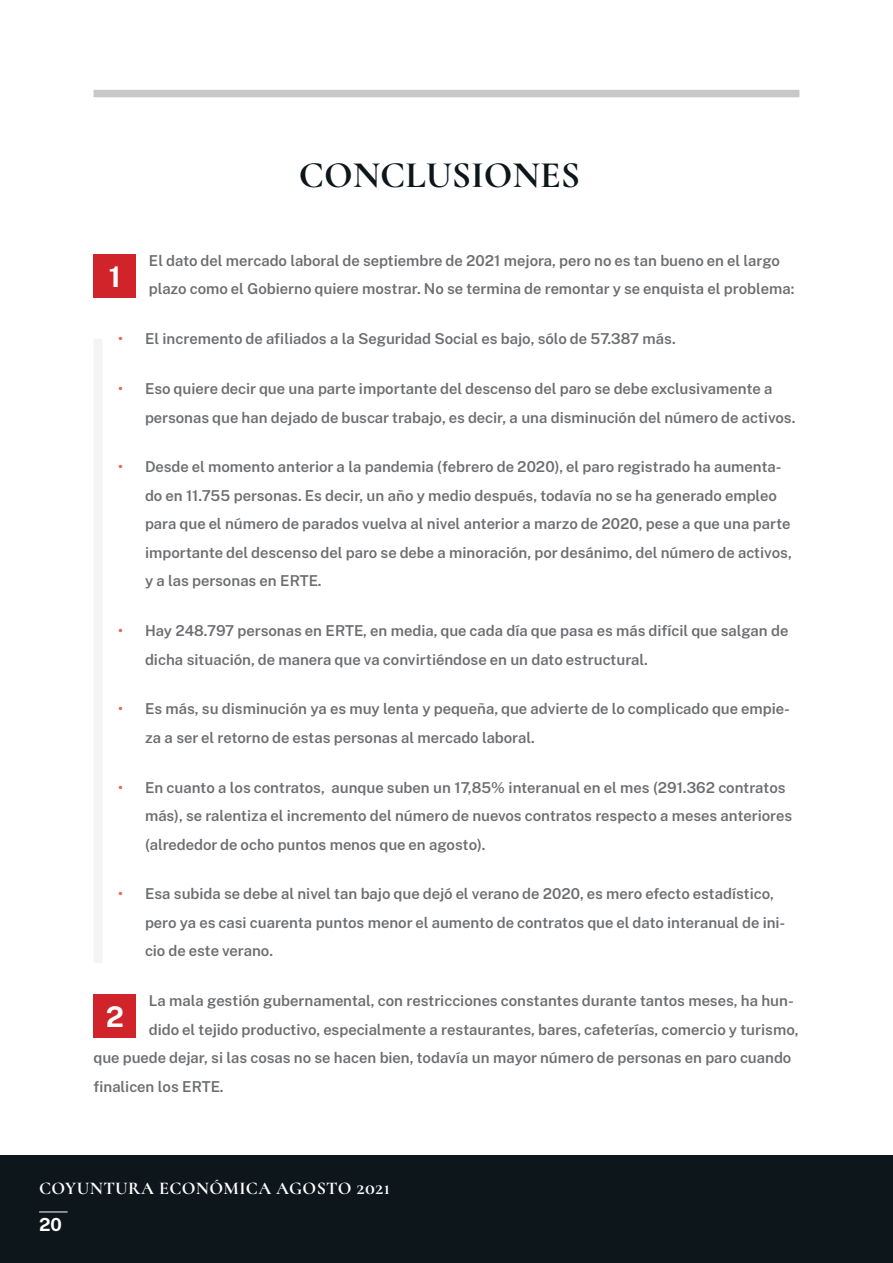
<style>
.page{position:relative;width:893px;height:1263px;background:#fff}
.page>*{position:absolute;margin:0;border:0;box-sizing:border-box;transform-origin:0 0}
.t1{font:700 37.5px "Cormorant";color:#0c161b}
.t2{font:700 28.5px "Public Sans";color:#fff}
.t3{font:700 18px "Cormorant";letter-spacing:.02em;color:#fff}
.t4{font:700 18px "Public Sans";color:#fff}
.Parrafo{font:600 15px/28.5px "Public Sans";color:#6c6d70}
.s1{color:#dd6c53}
</style>
<div class="page">
<div style="left:0;top:1155px;width:893px;height:108px;background:#0c161b"></div>
<svg style="left:39px;top:1212px;width:29px;height:1px"></svg>
<div style="left:94px;top:90px;width:705px;height:7px;background:#c8c8c8"></div>
<div style="left:94px;top:339px;width:9px;height:624px;background:#f4f4f4"></div>
<div style="left:94px;top:254px;width:42px;height:44px;background:#d1232a"></div>
<div style="left:94px;top:994px;width:42px;height:44px;background:#d1232a"></div>
<p class="t1" style="left:299px;top:152px;width:283px">CONCLUSIONES</p>
<p class="Parrafo" style="left:149px;top:246px;width:647px">El dato del mercado laboral de septiembre de 2021 mejora, pero no es tan bueno en el largo plazo como el Gobierno quiere mostrar. No se termina de remontar y se enquista el problema:</p>
<p class="Parrafo" style="left:118px;top:324px;width:559px"><span class="s1">•</span> El incremento de afiliados a la Seguridad Social es bajo, sólo de 57.387 más.</p>
<p class="Parrafo" style="left:145px;top:374px;width:652px;text-indent:-27px"><span class="s1">•</span> Eso quiere decir que una parte importante del descenso del paro se debe exclusivamente a personas que han dejado de buscar trabajo, es decir, a una disminución del número de activos.</p>
<p class="Parrafo" style="left:145px;top:452px;width:648px;text-indent:-27px"><span class="s1">•</span> Desde el momento anterior a la pandemia (febrero de 2020), el paro registrado ha aumenta&shy;do en 11.755 personas. Es decir, un año y medio después, todavía no se ha generado empleo para que el número de parados vuelva al nivel anterior a marzo de 2020, pese a que una parte importante del descenso del paro se debe a minoración, por desánimo, del número de activos, y a las personas en ERTE.</p>
<p class="Parrafo" style="left:145px;top:616px;width:645px;text-indent:-27px"><span class="s1">•</span> Hay 248.797 personas en ERTE, en media, que cada día que pasa es más difícil que salgan de dicha situación, de manera que va convirtiéndose en un dato estructural.</p>
<p class="Parrafo" style="left:145px;top:694px;width:646px;text-indent:-27px"><span class="s1">•</span> Es más, su disminución ya es muy lenta y pequeña, que advierte de lo complicado que empie&shy;za a ser el retorno de estas personas al mercado laboral.</p>
<p class="Parrafo" style="left:145px;top:772px;width:649px;text-indent:-27px"><span class="s1">•</span> En cuanto a los contratos, aunque suben un 17,85% interanual en el mes (291.362 contratos más), se ralentiza el incremento del número de nuevos contratos respecto a meses anteriores (alrededor de ocho puntos menos que en agosto).</p>
<p class="Parrafo" style="left:145px;top:879px;width:642px;text-indent:-27px"><span class="s1">•</span> Esa subida se debe al nivel tan bajo que dejó el verano de 2020, es mero efecto estadístico, pero ya es casi cuarenta puntos menor el aumento de contratos que el dato interanual de ini&shy;cio de este verano.</p>
<p class="Parrafo" style="left:149px;top:986px;width:647px">La mala gestión gubernamental, con restricciones constantes durante tantos meses, ha hun-</p>
<p class="Parrafo" style="left:149px;top:1014px;width:651px">dido el tejido productivo, especialmente a restaurantes, bares, cafeterías, comercio y turismo,</p>
<p class="Parrafo" style="left:94px;top:1043px;width:699px">que puede dejar, si las cosas no se hacen bien, todavía un mayor número de personas en paro cuando</p>
<p class="Parrafo" style="left:94px;top:1071px;width:132px">finalicen los ERTE.</p>
<p class="t2" style="left:109px;top:254px;width:14px">1</p>
<p class="t2" style="left:106px;top:994px;width:20px">2</p>
<p class="t3" style="left:39px;top:1177px;width:352px">COYUNTURA ECONÓMICA AGOSTO 2021</p>
<p class="t4" style="left:39px;top:1210px;width:24px">20</p>
</div>
